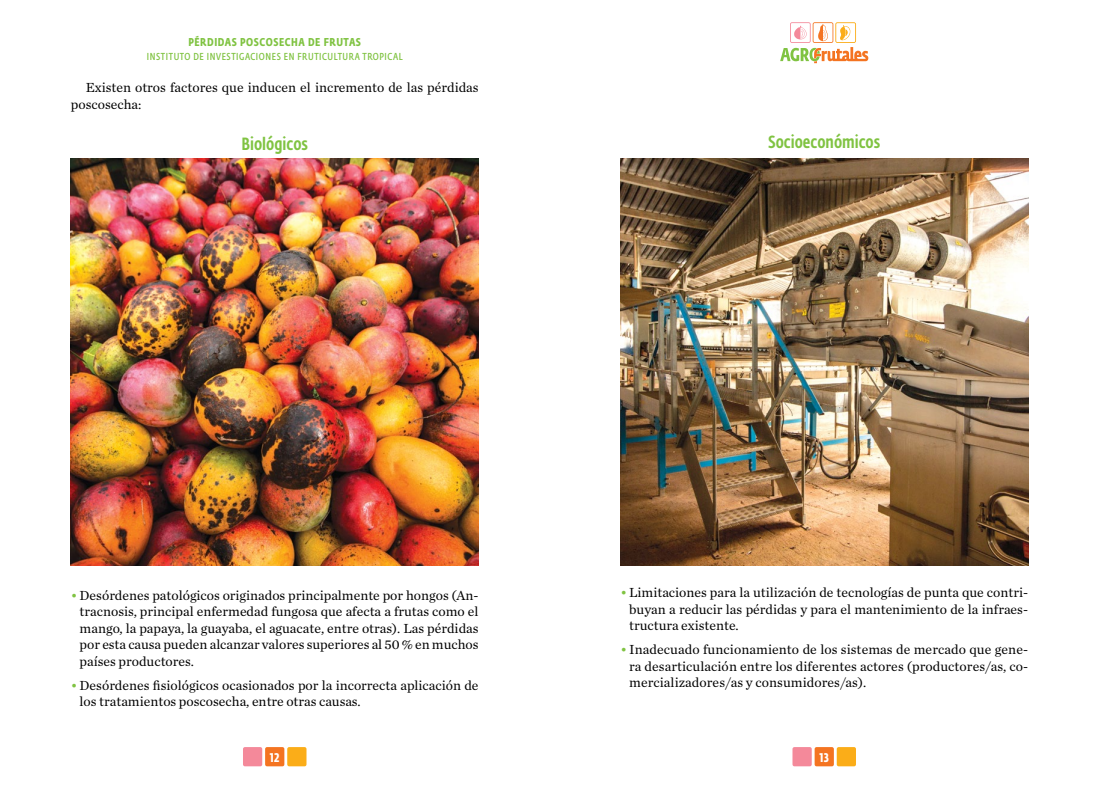
<style>
.page{position:relative;width:1099px;height:798px;background:#fff}
.page>*{position:absolute;margin:0;border:0;box-sizing:border-box;transform-origin:0 0}
.t1{font:500 17.5px "Fedra Sans Cond Std";color:#80c342}
.t2{font:13.75px/16.5px "Chronicle Text G1";color:#000;text-align:justify}
.t3{font:700 12.5px "Fedra Sans Cond Std";color:#fff}
.t4{font:700 11.25px "Fedra Sans Cond Std";letter-spacing:.05em;color:#80c342}
.t5{font:600 10px "Fedra Sans Cond Std";letter-spacing:.06em;color:#80c342}
.s1{color:#80c342}
</style>
<div class="page">
<svg style="left:792px;top:747px;width:64px;height:19px"></svg>
<svg style="left:243px;top:747px;width:63px;height:19px"></svg>
<svg style="left:780px;top:22px;width:88px;height:41px"></svg>
<img style="left:71px;top:159px;width:407px;height:406px">
<img style="left:620px;top:159px;width:408px;height:406px">
<p class="t4" style="left:188px;top:35px;width:174px">PÉRDIDAS POSCOSECHA DE FRUTAS</p>
<p class="t5" style="left:147px;top:50px;width:257px">INSTITUTO DE INVESTIGACIONES EN FRUTICULTURA TROPICAL</p>
<p class="t2" style="left:71px;top:79px;width:409px;text-indent:15px">Existen otros factores que inducen el incremento de las pérdidas poscosecha:</p>
<p class="t1" style="left:241px;top:133px;width:68px">Biológicos</p>
<p class="t1" style="left:768px;top:131px;width:114px">Socioeconómicos</p>
<p class="t2" style="left:80px;top:586px;width:400px;text-indent:-9px"><span class="s1">•</span> Desórdenes patológicos originados principalmente por hongos (An&shy;tracnosis, principal enfermedad fungosa que afecta a frutas como el mango, la papaya, la guayaba, el aguacate, entre otras). Las pérdidas por esta causa pueden alcanzar valores superiores al 50 % en muchos países productores.</p>
<p class="t2" style="left:80px;top:676px;width:400px;text-indent:-9px"><span class="s1">•</span> Desórdenes fisiológicos ocasionados por la incorrecta aplicación de los tratamientos poscosecha, entre otras causas.</p>
<p class="t2" style="left:629px;top:583px;width:400px;text-indent:-9px"><span class="s1">•</span>Limitaciones para la utilización de tecnologías de punta que contri&shy;buyan a reducir las pérdidas y para el mantenimiento de la infraes&shy;tructura existente.</p>
<p class="t2" style="left:629px;top:640px;width:400px;text-indent:-9px"><span class="s1">•</span> Inadecuado funcionamiento de los sistemas de mercado que gene&shy;ra desarticulación entre los diferentes actores (productores/as, co&shy;mercializadores/as y consumidores/as).</p>
<p class="t3" style="left:270px;top:749px;width:11px">12</p>
<p class="t3" style="left:819px;top:749px;width:11px">13</p>
</div>
